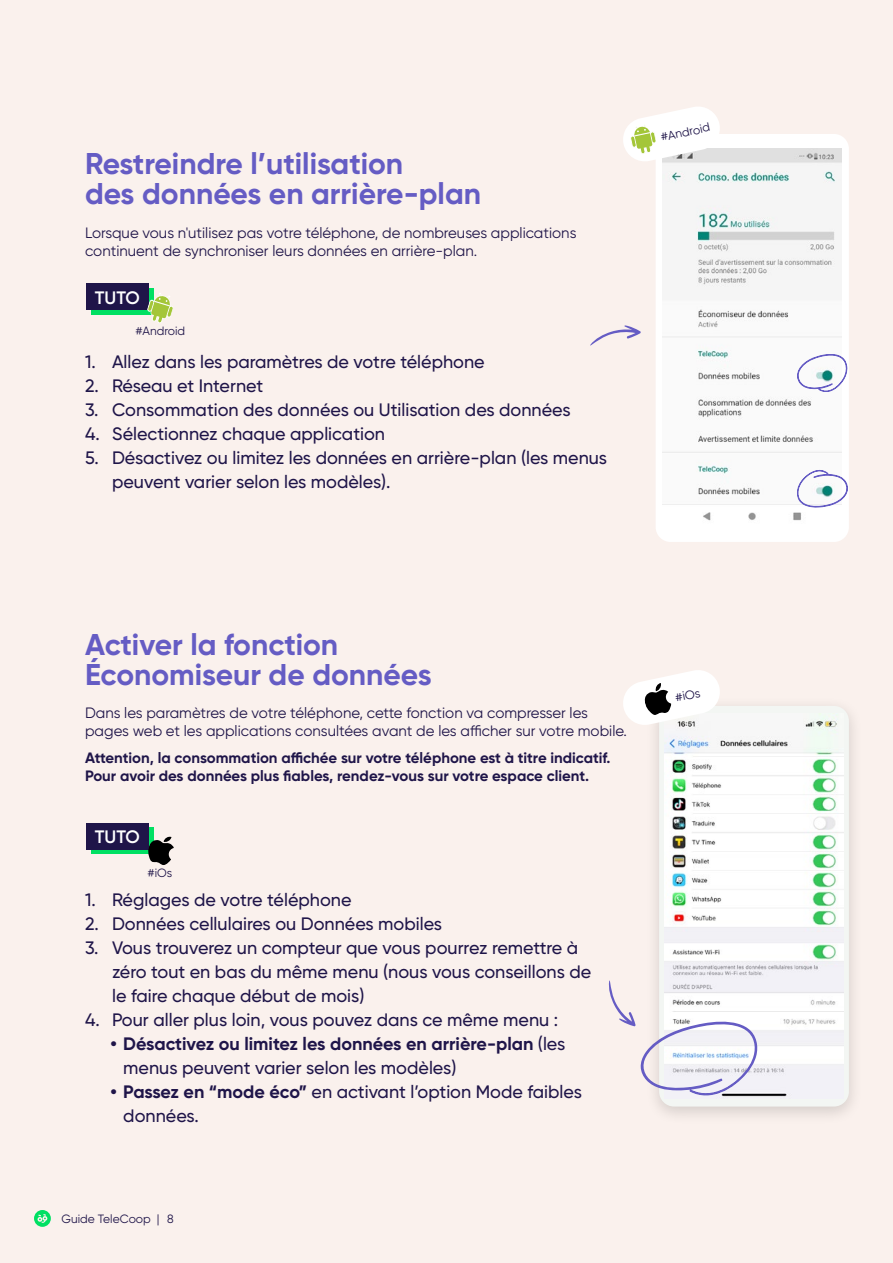
<style>
.page{position:relative;width:893px;height:1263px;background:#faf1ed}
.page>*{position:absolute;margin:0;border:0;box-sizing:border-box;transform-origin:0 0}
.t1{font:700 30px/30px "Gilroy";color:#655cc4}
.t2{font:500 18px/24px "Gilroy";color:#1f1549}
.t3{font:700 18px/24px "Gilroy";color:#1f1549}
.t4{font:600 18px "Gilroy";color:#fff}
.t5{font:15px/18px "Gilroy";color:#1f1549}
.t6{font:700 15px/18px "Gilroy";color:#1f1549}
.t7{font:12.3px "Gilroy";color:#1f1549}
.t8{font:12.15px "Gilroy";color:#1f1549}
.t9{font:12px "Gilroy";color:#1f1549}
.s1{font-weight:500}
.s2{font-weight:700}
</style>
<div class="page">
<div style="left:645px;top:696px;width:218px;height:429px;background:#000;opacity:.15"></div>
<div style="left:659px;top:706px;width:190px;height:400px;background:#f3f6f3;border-radius:15px"></div>
<img style="left:665px;top:721px;width:178px;height:376px">
<div style="left:91px;top:288px;width:63px;height:26px;background:#00e063"></div>
<div style="left:86px;top:284px;width:63px;height:26px;background:#1f1549"></div>
<div style="left:91px;top:827px;width:63px;height:27px;background:#00e063"></div>
<div style="left:86px;top:823px;width:63px;height:27px;background:#1f1549"></div>
<div style="left:656px;top:134px;width:193px;height:408px;background:#fff;border-radius:15px"></div>
<img style="left:663px;top:149px;width:179px;height:372px">
<svg style="left:147px;top:293px;width:26px;height:30px"></svg>
<svg style="left:148px;top:836px;width:26px;height:29px"></svg>
<svg style="left:797px;top:353px;width:51px;height:42px"></svg>
<svg style="left:796px;top:467px;width:52px;height:41px"></svg>
<svg style="left:608px;top:980px;width:152px;height:121px"></svg>
<svg style="left:590px;top:325px;width:51px;height:21px"></svg>
<svg style="left:623px;top:670px;width:99px;height:57px"></svg>
<svg style="left:623px;top:107px;width:99px;height:56px"></svg>
<svg style="left:34px;top:1210px;width:17px;height:17px"></svg>
<h1 class="t1" style="left:85px;top:148px;width:398px">Restreindre l’utilisation<br>des données en arrière-plan</h1>
<p class="t5" style="left:85px;top:224px;width:493px">Lorsque vous n'utilisez pas votre téléphone, de nombreuses applications continuent de synchroniser leurs données en arrière-plan.</p>
<p class="t4" style="left:95px;top:286px;width:46px">TUTO</p>
<p class="t9" style="left:136px;top:324px;width:51px">#Android</p>
<p class="t2" style="left:85px;top:349px;width:401px">1. Allez dans les paramètres de votre téléphone</p>
<p class="t2" style="left:85px;top:373px;width:180px">2. Réseau et Internet</p>
<p class="t2" style="left:85px;top:397px;width:487px">3. Consommation des données ou Utilisation des données</p>
<p class="t2" style="left:85px;top:421px;width:302px">4. Sélectionnez chaque application</p>
<p class="t2" style="left:112px;top:445px;width:497px;text-indent:-27px">5. Désactivez ou limitez les données en arrière-plan (les menus peuvent varier selon les modèles).</p>
<p class="t8" style="left:659px;top:130px;width:51px;rotate:-12deg">#Android</p>
<h1 class="t1" style="left:85px;top:629px;width:348px">Activer la fonction<br>Économiseur de données</h1>
<p class="t5" style="left:85px;top:704px;width:543px">Dans les paramètres de votre téléphone, cette fonction va compresser les pages web et les applications consultées avant de les afficher sur votre mobile.</p>
<p class="t6" style="left:85px;top:748px;width:527px">Attention, la consommation affichée sur votre téléphone est à titre indicatif.<br>Pour avoir des données plus fiables, rendez-vous sur votre espace client.</p>
<p class="t4" style="left:95px;top:826px;width:46px">TUTO</p>
<p class="t9" style="left:148px;top:865px;width:26px">#iOs</p>
<p class="t2" style="left:85px;top:887px;width:268px">1. Réglages de votre téléphone</p>
<p class="t2" style="left:85px;top:911px;width:359px">2. Données cellulaires ou Données mobiles</p>
<p class="t2" style="left:112px;top:935px;width:481px;text-indent:-27px">3. Vous trouverez un compteur que vous pourrez remettre à zéro tout en bas du même menu (nous vous conseillons de le faire chaque début de mois)</p>
<p class="t2" style="left:85px;top:1007px;width:475px">4. Pour aller plus loin, vous pouvez dans ce même menu :</p>
<p class="t3" style="left:123px;top:1031px;width:444px;text-indent:-13px">• Désactivez ou limitez les données en arrière-plan <span class="s1">(les menus peuvent varier selon les modèles)</span></p>
<p class="t2" style="left:123px;top:1079px;width:460px;text-indent:-13px"><span class="s2">• Passez en “mode éco”</span> en activant l’option Mode faibles données.</p>
<p class="t9" style="left:62px;top:1211px;width:114px">Guide TeleCoop | 8</p>
<p class="t7" style="left:674px;top:690px;width:27px;rotate:-11deg">#iOs</p>
</div>
